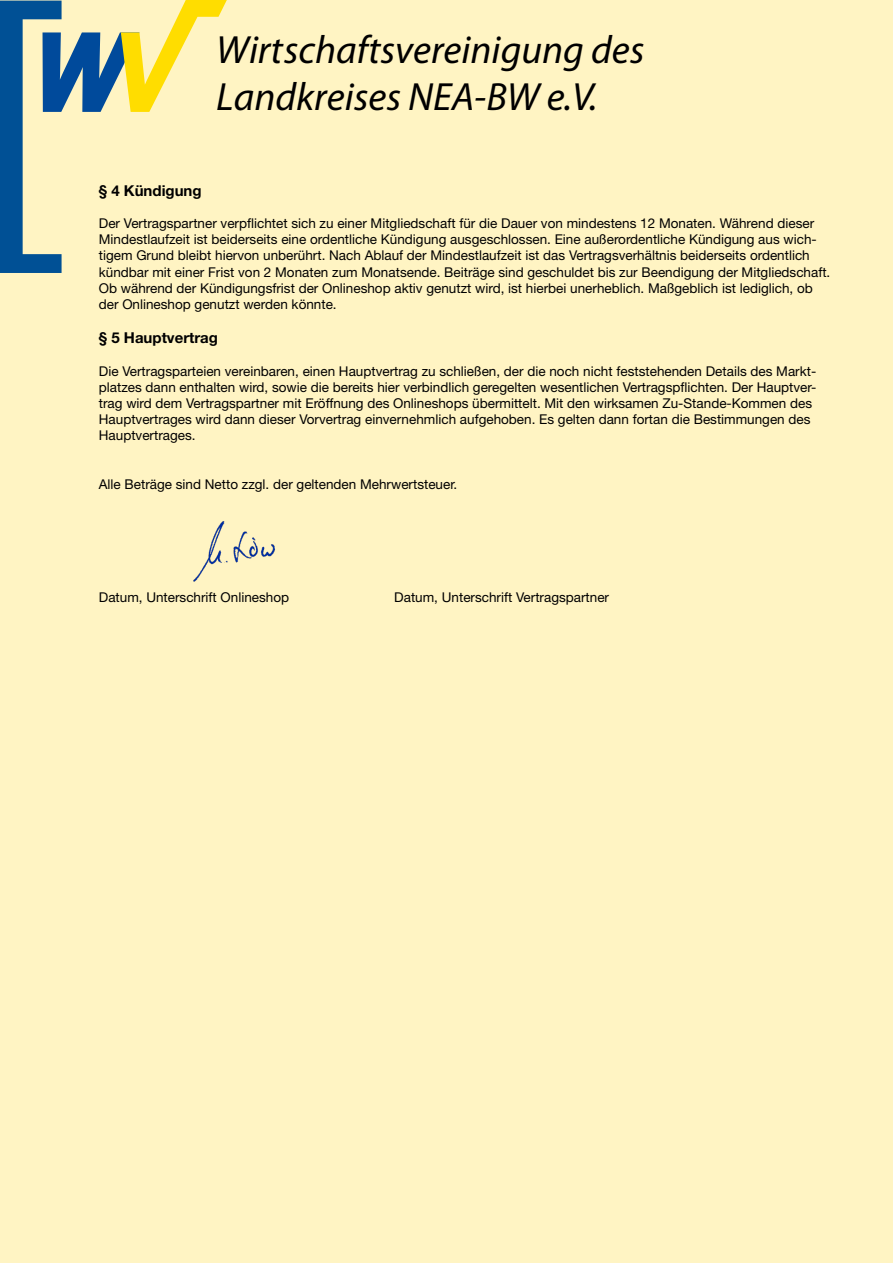
<style>
.page{position:relative;width:893px;height:1263px;background:#fff4c3}
.page>*{position:absolute;margin:0;border:0;box-sizing:border-box;transform-origin:0 0}
.t1{font:341.25px "Myriad Pro";color:#005095}
.t2{font:italic 39.45px/47.4px "Myriad Pro";color:#000}
.t3{font:700 15px "Helvetica Neue LT Std";color:#000}
.t4{font:13.5px/16.2px "Helvetica Neue LT Std";color:#000}
</style>
<div class="page">
<svg style="left:43px;top:0;width:184px;height:112px"></svg>
<img style="left:193px;top:521px;width:82px;height:61px">
<h1 class="t1" style="left:-29px;top:-66px;width:98px">[</h1>
<h2 class="t2" style="left:216px;top:27px;width:430px">Wirtschaftsvereinigung des<br>Landkreises NEA-BW e.V.</h2>
<p class="t3" style="left:99px;top:181px;width:104px">§ 4 Kündigung</p>
<p class="t4" style="left:99px;top:215px;width:733px">Der Vertragspartner verpflichtet sich zu einer Mitgliedschaft für die Dauer von mindestens 12 Monaten. Während dieser Mindestlaufzeit ist beiderseits eine ordentliche Kündigung ausgeschlossen. Eine außerordentliche Kündigung aus wich&shy;tigem Grund bleibt hiervon unberührt. Nach Ablauf der Mindestlaufzeit ist das Vertragsverhältnis beiderseits ordentlich kündbar mit einer Frist von 2 Monaten zum Monatsende. Beiträge sind geschuldet bis zur Beendigung der Mitgliedschaft.<br>Ob während der Kündigungsfrist der Onlineshop aktiv genutzt wird, ist hierbei unerheblich. Maßgeblich ist lediglich, ob der Onlineshop genutzt werden könnte.</p>
<p class="t3" style="left:99px;top:329px;width:121px">§ 5 Hauptvertrag</p>
<p class="t4" style="left:99px;top:363px;width:719px">Die Vertragsparteien vereinbaren, einen Hauptvertrag zu schließen, der die noch nicht feststehenden Details des Markt&shy;platzes dann enthalten wird, sowie die bereits hier verbindlich geregelten wesentlichen Vertragspflichten. Der Hauptver&shy;trag wird dem Vertragspartner mit Eröffnung des Onlineshops übermittelt. Mit den wirksamen Zu-Stande-Kommen des Hauptvertrages wird dann dieser Vorvertrag einvernehmlich aufgehoben. Es gelten dann fortan die Bestimmungen des Hauptvertrages.</p>
<p class="t4" style="left:99px;top:476px;width:360px">Alle Beträge sind Netto zzgl. der geltenden Mehrwertsteuer.</p>
<p class="t4" style="left:99px;top:589px;width:192px">Datum, Unterschrift Onlineshop</p>
<p class="t4" style="left:394px;top:589px;width:216px">Datum, Unterschrift Vertragspartner</p>
</div>
